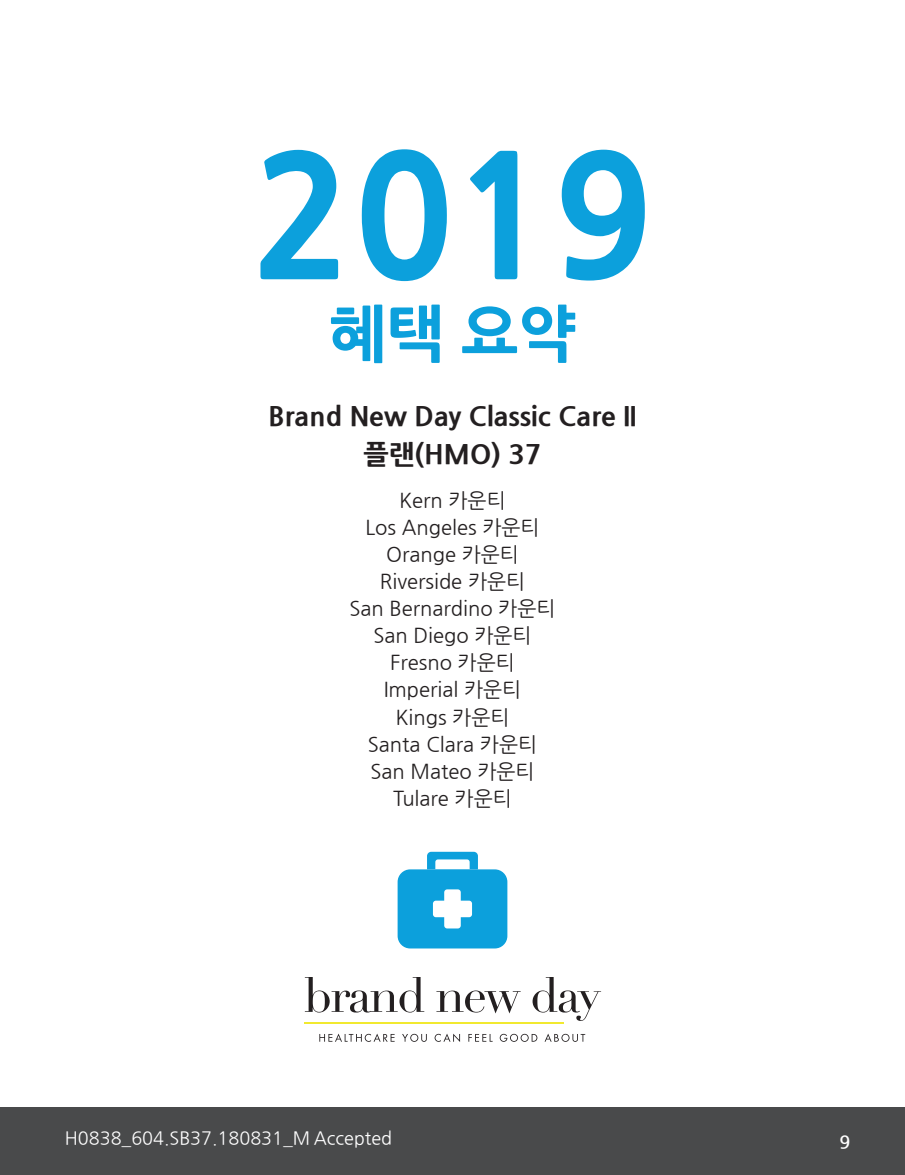
<style>
.page{position:relative;width:905px;height:1175px;background:#fff}
.page>*{position:absolute;margin:0;border:0;box-sizing:border-box;transform-origin:0 0}
.t1{font:800 165.45px "Nanum Gothic";color:#0ca0dc}
.t2{font:800 60.9px "Nanum Gothic";color:#0ca0dc}
.t3{font:800 27px/38.2px "Nanum Gothic";color:#231f20;text-align:center}
.t4{font:20.25px/27px "Nanum Gothic";color:#231f20;text-align:center}
.t5{font:18px "Nanum Gothic";color:#fff}
.t6{font:700 18px "Nanum Gothic";color:#fff}
</style>
<div class="page">
<div style="left:0;top:1107px;width:904px;height:67px;background:#494a4b"></div>
<svg style="left:397px;top:851px;width:110px;height:97px"></svg>
<svg style="left:305px;top:977px;width:119px;height:35px"></svg>
<svg style="left:436px;top:990px;width:84px;height:23px"></svg>
<svg style="left:532px;top:977px;width:69px;height:43px"></svg>
<hr style="left:304px;top:1022px;width:260px;height:1px;background:#f1e92f">
<svg style="left:319px;top:1033px;width:75px;height:8px"></svg>
<svg style="left:402px;top:1033px;width:25px;height:8px"></svg>
<svg style="left:434px;top:1033px;width:26px;height:9px"></svg>
<svg style="left:468px;top:1034px;width:24px;height:7px"></svg>
<svg style="left:499px;top:1033px;width:38px;height:8px"></svg>
<svg style="left:545px;top:1033px;width:40px;height:8px"></svg>
<h1 class="t1" style="left:252px;top:117px;width:403px">2019</h1>
<h2 class="t2" style="left:329px;top:297px;width:248px">혜택 요약</h2>
<h3 class="t3" style="left:268px;top:396px;width:369px">Brand New Day Classic Care II 플랜(HMO) 37</h3>
<p class="t4" style="left:349px;top:487px;width:207px">Kern 카운티<br>Los Angeles 카운티<br>Orange 카운티<br>Riverside 카운티<br>San Bernardino 카운티<br>San Diego 카운티<br>Fresno 카운티<br>Imperial 카운티<br>Kings 카운티<br>Santa Clara 카운티<br>San Mateo 카운티<br>Tulare 카운티</p>
<p class="t5" style="left:65px;top:1127px;width:329px">H0838_604.SB37.180831_M Accepted</p>
<p class="t6" style="left:839px;top:1131px;width:12px">9</p>
</div>
